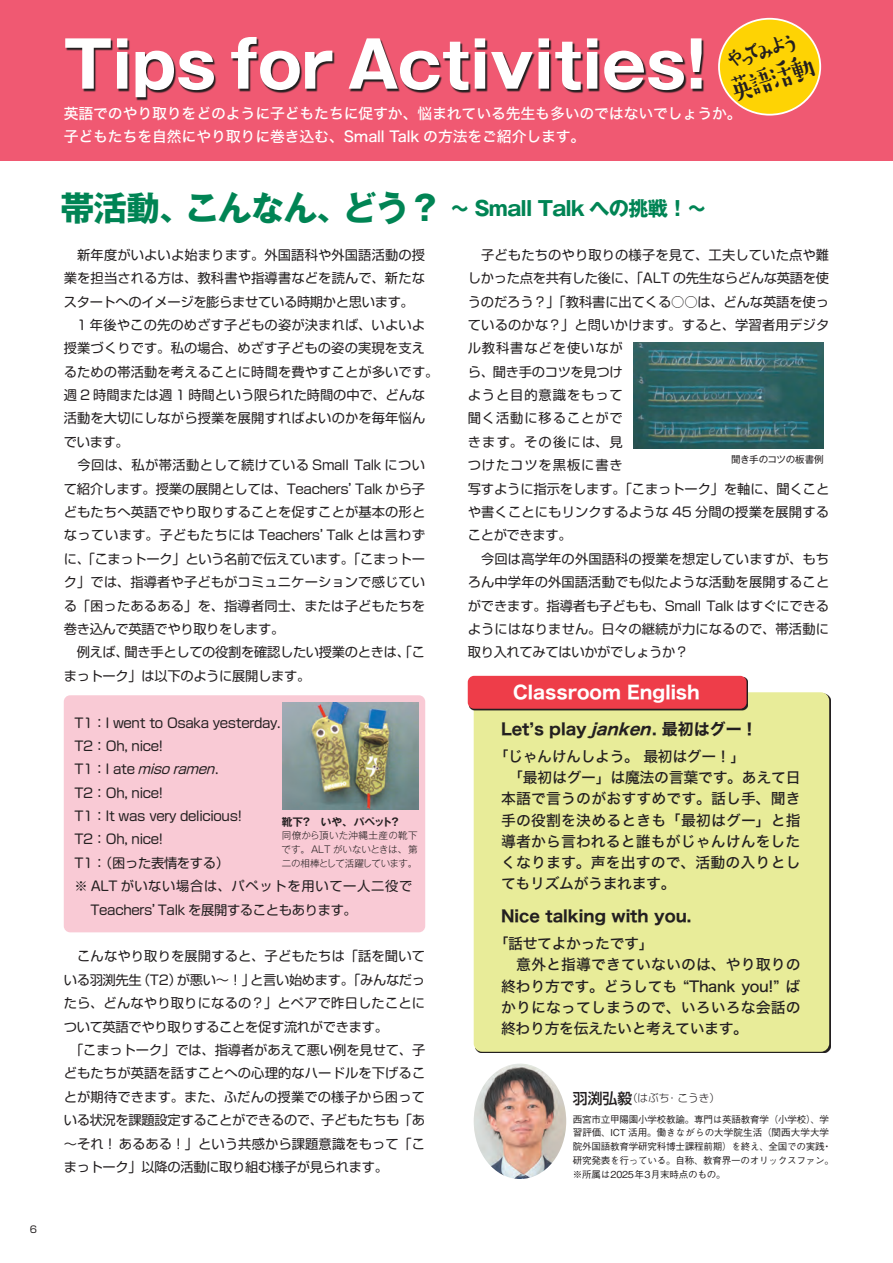
<style>
.page{position:relative;width:893px;height:1263px;background:#fff}
.page>*{position:absolute;margin:0;border:0;box-sizing:border-box;transform-origin:0 0}
.t1{font:700 63.75px "Gothic MB101 Pro";color:#fff}
.t2{font:500 30.6px "Suzumushi Std";color:#231f20;scale:.83 1}
.t3{font:500 25.2px "Suzumushi Std";color:#231f20;scale:.85 1}
.t4{font:700 20.25px "Gothic MB101 Pro";letter-spacing:-.035em;color:#008454}
.t5{font:18px "Hira Kaku Std N W7";color:#fff}
.t6{font:15.9px "Hira Kaku Std N W7";color:#231f20}
.t7{font:14.85px/21.3px "Hira Kaku Std N W5";letter-spacing:.005em;color:#231f20}
.t8{font:14.85px/21.3px "Hira Kaku Std N W5";letter-spacing:-.015em;color:#231f20}
.t9{font:14.85px/22.4px "Hira Kaku Std N W5";letter-spacing:-.01em;color:#fff}
.t10{font:13.35px/23.4px "Soft Go Std";letter-spacing:.01em;color:#231f20}
.t11{font:13.35px/23.4px "Soft Go Std";letter-spacing:-.025em;color:#231f20}
.t12{font:300 10.65px "Shin Go Pro";color:#231f20}
.t13{font:700 10.65px "Gothic MB101 Pro De";color:#231f20}
.t14{font:500 9.6px/13.8px "Gothic BBB Pro";letter-spacing:-.025em;color:#231f20}
.t15{font:300 9.6px/13.8px "Gothic MB101 Pro";letter-spacing:-.015em;color:#231f20;text-align:justify}
.t16{font:9.6px "Gothic MB101 Pro";letter-spacing:-.04em;color:#231f20}
.t17{font:9.6px "Shin Go Pro";color:#231f20}
.s1{font-size:34.05px}
.s2{font-style:italic}
.s3{font-weight:500;font-size:14.85px}
</style>
<div class="page">
<hr style="left:892px;top:0;width:1px;height:1263px;background:#838fc7">
<div style="left:64px;top:695px;width:361px;height:237px;background:#f9cad5;border-radius:6px"></div>
<div style="left:0;top:0;width:893px;height:161px;background:#f05972"></div>
<svg style="left:66px;top:38px;width:638px;height:62px"></svg>
<div style="left:719px;top:19px;width:101px;height:96px;background:#fed304;border-radius:50%"></div>
<div style="left:718px;top:18px;width:103px;height:98px;border:2px solid #fff;border-radius:50%"></div>
<div style="left:474px;top:692px;width:355px;height:360px;background:#e8ec99;border-radius:9px"></div>
<svg style="left:469px;top:677px;width:279px;height:33px"></svg>
<div style="left:468px;top:676px;width:278px;height:33px;background:#ee3d49;border-radius:6px"></div>
<img style="left:474px;top:1063px;width:92px;height:116px">
<img style="left:283px;top:703px;width:136px;height:106px">
<img style="left:633px;top:343px;width:191px;height:105px">
<p class="t17" style="left:30px;top:1221px;width:9px">6</p>
<h3 class="t3" style="left:721px;top:46px;width:94px;rotate:-17deg">やってみよう</h3>
<h1 class="t1" style="left:64px;top:11px;width:644px">Tips for Activities!</h1>
<h2 class="t2" style="left:724px;top:71px;width:108px;rotate:-17deg">英語活動</h2>
<p class="t9" style="left:64px;top:103px;width:679px">英語でのやり取りをどのように子どもたちに促すか、悩まれている先生も多いのではないでしょうか。子どもたちを自然にやり取りに巻き込む、Small Talk の方法をご紹介します。</p>
<h3 class="t4" style="left:61px;top:191px;width:648px"><span class="s1">帯活動、こんなん、どう？</span>〜 Small Talk への挑戦！〜</h3>
<p class="t10" style="left:64px;top:242px;width:376px">　新年度がいよいよ始まります。外国語科や外国語活動の授業を担当される方は、教科書や指導書などを読んで、新たなスタートへのイメージを膨らませている時期かと思います。　1 年後やこの先のめざす子どもの姿が決まれば、いよいよ授業づくりです。私の場合、めざす子どもの姿の実現を支えるための帯活動を考えることに時間を費やすことが多いです。週 2 時間または週 1 時間という限られた時間の中で、どんな活動を大切にしながら授業を展開すればよいのかを毎年悩んでいます。<br>　今回は、私が帯活動として続けている Small Talk について紹介します。授業の展開としては、Teachers’Talk から子どもたちへ英語でやり取りすることを促すことが基本の形となっています。子どもたちには Teachers’Talk とは言わずに、「こまっトーク」という名前で伝えています。「こまっトーク」では、指導者や子どもがコミュニケーションで感じている「困ったあるある」を、指導者同士、または子どもたちを巻き込んで英語でやり取りをします。<br>　例えば、聞き手としての役割を確認したい授業のときは、「こまっトーク」は以下のように展開します。</p>
<p class="t11" style="left:74px;top:710px;width:340px">T1：I went to Osaka yesterday.<br>T2：Oh, nice!<br>T 1 ： I a t e <span class="s2">misoramen</span>.<br>T2：Oh, nice!<br>T1：It was very delicious!<br>T2：Oh, nice!<br>T1：（困った表情をする）<br>※ ALT がいない場合は、パペットを用いて一人二役で　　Teachers’Talk を展開することもあります。</p>
<p class="t10" style="left:64px;top:943px;width:363px">　こんなやり取りを展開すると、子どもたちは「話を聞いている羽渕先生（T2）が悪い〜！」と言い始めます。「みんなだったら、どんなやり取りになるの？」とペアで昨日したことについて英語でやり取りすることを促す流れができます。<br>　「こまっトーク」では、指導者があえて悪い例を見せて、子どもたちが英語を話すことへの心理的なハードルを下げることが期待できます。また、ふだんの授業での様子から困っている状況を課題設定することができるので、子どもたちも「あ〜それ！あるある！」という共感から課題意識をもって「こまっトーク」以降の活動に取り組む様子が見られます。</p>
<p class="t13" style="left:282px;top:813px;width:120px">靴下？　いや、パペット？</p>
<p class="t15" style="left:281px;top:827px;width:138px">同僚から頂いた沖縄土産の靴下です。ALT がいないときは、第二の相棒として活躍しています。</p>
<p class="t10" style="left:468px;top:242px;width:363px">　子どもたちのやり取りの様子を見て、工夫していた点や難しかった点を共有した後に、「ALT の先生ならどんな英語を使うのだろう？」「教科書に出てくる○○は、どんな英語を使っているのかな？」と問いかけます。すると、学習者用デジタル教科書などを使いなが<br>ら、聞き手のコツを見つけ<br>ようと目的意識をもって<br>聞く活動に移ることがで<br>きます。その後には、見<br>つけたコツを黒板に書き<br>写すように指示をします。「こまっトーク」を軸に、聞くことや書くことにもリンクするような 45 分間の授業を展開することができます。<br>　今回は高学年の外国語科の授業を想定していますが、もちろん中学年の外国語活動でも似たような活動を展開することができます。指導者も子どもも、Small Talk はすぐにできるようにはなりません。日々の継続が力になるので、帯活動に取り入れてみてはいかがでしょうか？</p>
<p class="t16" style="left:731px;top:452px;width:94px">聞き手のコツの板書例</p>
<h3 class="t5" style="left:513px;top:678px;width:188px">Classroom English</h3>
<p class="t6" style="left:501px;top:717px;width:258px">Let’s play <span class="s2">janken</span>. 最初はグー！</p>
<p class="t7" style="left:501px;top:746px;width:301px;text-indent:-7px">「じゃんけんしよう。 最初はグー！」<br>　「最初はグー」は魔法の言葉です。あえて日本語で言うのがおすすめです。話し手、聞き手の役割を決めるときも「最初はグー」と指導者から言われると誰もがじゃんけんをしたくなります。声を出すので、活動の入りとしてもリズムがうまれます。</p>
<p class="t6" style="left:501px;top:904px;width:192px">Nice talking with you.</p>
<p class="t8" style="left:501px;top:933px;width:301px;text-indent:-7px">「話せてよかったです」<br>　意外と指導できていないのは、やり取りの終わり方です。どうしても “Thank you!” ばかりになってしまうので、いろいろな会話の終わり方を伝えたいと考えています。</p>
<p class="t12" style="left:573px;top:1089px;width:149px"><span class="s3">羽渕弘毅</span>（はぶち・こうき）</p>
<p class="t14" style="left:573px;top:1111px;width:263px">西宮市立甲陽園小学校教諭。専門は英語教育学（小学校）、学習評価、ICT 活用。働きながらの大学院生活（関西大学大学院外国語教育学研究科博士課程前期）を終え、全国での実践・研究発表を行っている。自称、教育界一のオリックスファン。※所属は2025年3月末時点のもの。</p>
</div>
